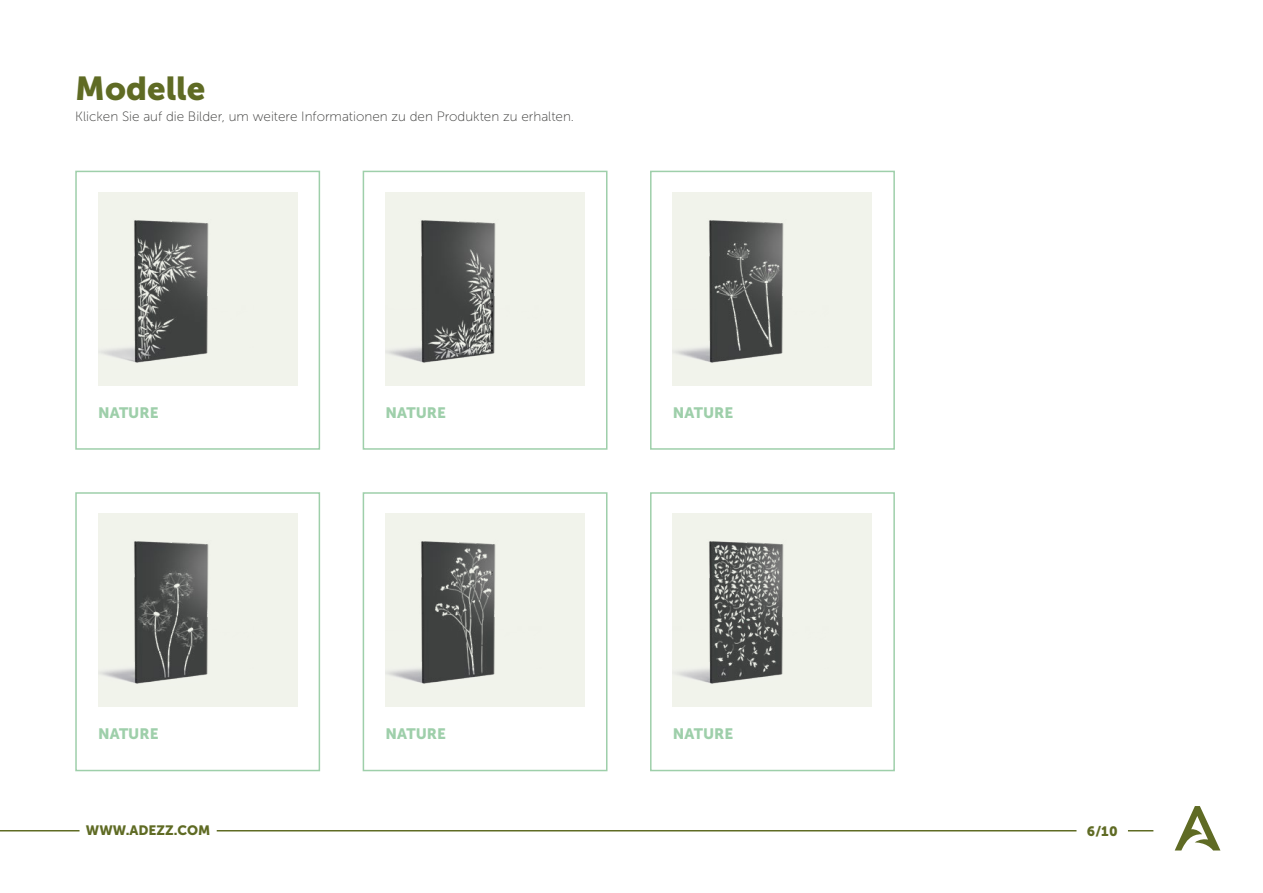
<style>
.page{position:relative;width:1263px;height:893px;background:#fff}
.page>*{position:absolute;margin:0;border:0;box-sizing:border-box;transform-origin:0 0}
.t1{font:33px "Museo Sans 900";color:#5f6b24}
.t2{font:15px "Museo Sans 900";color:#9ecfaa}
.t3{font:13.5px "Museo Sans 100";color:#3c3c3b}
.t4{font:13.5px "Museo Sans 900";color:#5f6b24}
</style>
<div class="page">
<svg style="left:1175px;top:806px;width:45px;height:44px"></svg>
<svg style="left:1128px;top:830px;width:25px;height:1px"></svg>
<hr style="left:0;top:830px;width:80px;height:1px;background:#5f6b24">
<hr style="left:217px;top:830px;width:859px;height:1px;background:#5f6b24">
<div style="left:363px;top:171px;width:244px;height:279px;border:2px solid #9ecfaa"></div>
<div style="left:75px;top:492px;width:245px;height:279px;border:2px solid #9ecfaa"></div>
<div style="left:363px;top:492px;width:244px;height:279px;border:2px solid #9ecfaa"></div>
<div style="left:650px;top:492px;width:245px;height:279px;border:2px solid #9ecfaa"></div>
<div style="left:650px;top:171px;width:245px;height:279px;border:2px solid #9ecfaa"></div>
<div style="left:98px;top:192px;width:199px;height:193px;background:#f1f3eb"></div>
<div style="left:385px;top:192px;width:200px;height:193px;background:#f1f3eb"></div>
<div style="left:98px;top:513px;width:199px;height:194px;background:#f1f3eb"></div>
<div style="left:385px;top:513px;width:200px;height:194px;background:#f1f3eb"></div>
<div style="left:673px;top:513px;width:199px;height:194px;background:#f1f3eb"></div>
<div style="left:673px;top:192px;width:199px;height:193px;background:#f1f3eb"></div>
<div style="left:75px;top:171px;width:245px;height:279px;border:2px solid #9ecfaa"></div>
<img style="left:101px;top:220px;width:108px;height:143px">
<img style="left:386px;top:220px;width:110px;height:143px">
<img style="left:100px;top:541px;width:109px;height:143px">
<img style="left:386px;top:541px;width:110px;height:143px">
<img style="left:677px;top:541px;width:107px;height:143px">
<img style="left:674px;top:220px;width:110px;height:143px">
<h1 class="t1" style="left:75px;top:70px;width:132px">Modelle</h1>
<p class="t3" style="left:75px;top:109px;width:500px">Klicken Sie auf die Bilder, um weitere Informationen zu den Produkten zu erhalten.</p>
<p class="t2" style="left:98px;top:404px;width:62px">NATURE</p>
<p class="t2" style="left:385px;top:404px;width:62px">NATURE</p>
<p class="t2" style="left:673px;top:404px;width:62px">NATURE</p>
<p class="t2" style="left:98px;top:725px;width:62px">NATURE</p>
<p class="t2" style="left:385px;top:725px;width:62px">NATURE</p>
<p class="t2" style="left:673px;top:725px;width:62px">NATURE</p>
<p class="t4" style="left:86px;top:823px;width:126px">WWW.ADEZZ.COM</p>
<p class="t4" style="left:1087px;top:823px;width:32px">6/10</p>
</div>
